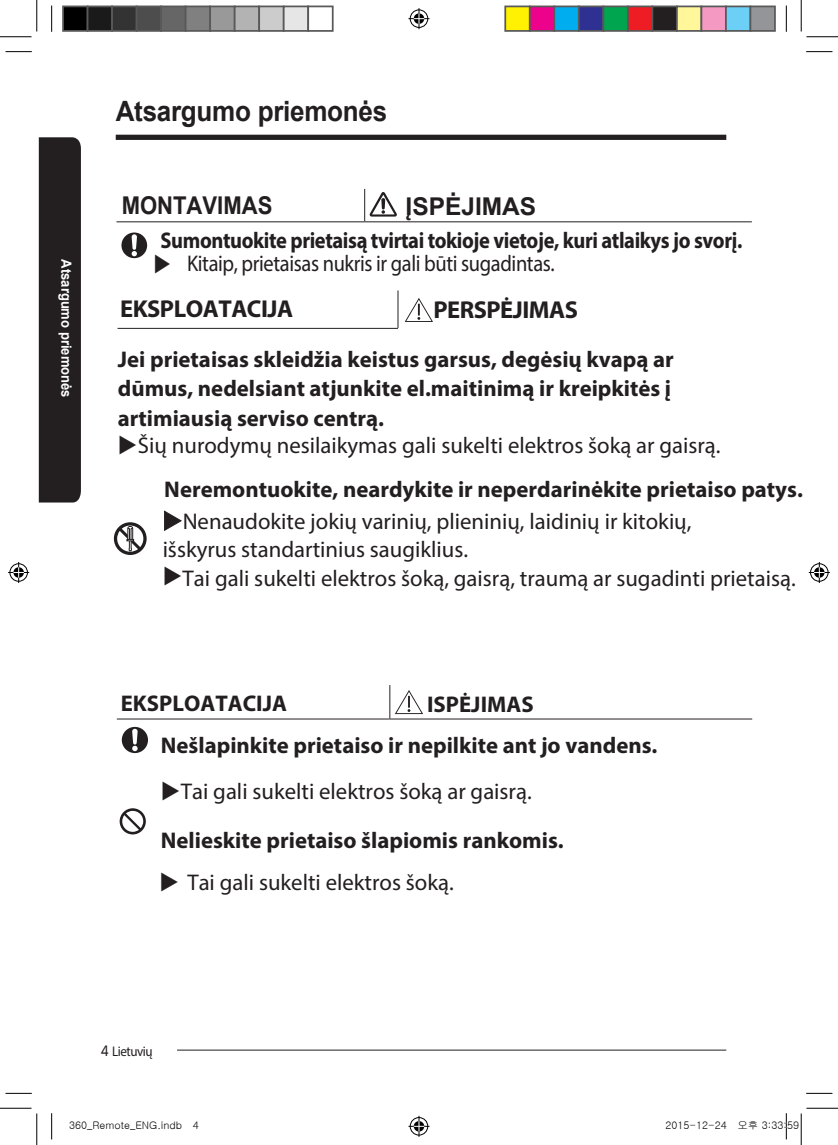
<style>
.page{position:relative;width:838px;height:1145px;background:#fff}
.page>*{position:absolute;margin:0;border:0;box-sizing:border-box;transform-origin:0 0}
.t1{font:700 28px "Arial";letter-spacing:-.01em;color:#231f20;scale:.93 1}
.t2{font:700 24.5px "Myriad Pro";letter-spacing:-.02em;color:#231f20}
.t3{font:700 24.5px "Arial";color:#231f20;scale:.9 1}
.t4{font:700 24.5px "Arial";color:#231f20}
.t5{font:700 22.75px/29.2px "Myriad Pro";color:#231f20}
.t6{font:22.75px/27.7px "Myriad Pro";color:#231f20}
.t7{font:700 22.75px "Myriad Pro";letter-spacing:-.02em;color:#231f20;scale:.9 1}
.t8{font:22.75px "Myriad Pro";letter-spacing:-.02em;color:#231f20;scale:.9 1}
.t9{font:700 14px "Arial";color:#fff;scale:.93 1}
.t10{font:14px "Myriad Pro";letter-spacing:-.03em;color:#231f20;scale:.93 1}
.t11{font:10.5px "Gulim";color:#000}
.s1{font-weight:400}
.s2{font-family:"Samsung Clan Pro News"}
</style>
<div class="page">
<svg style="left:6px;top:51px;width:26px;height:1px"></svg>
<svg style="left:806px;top:51px;width:26px;height:1px"></svg>
<svg style="left:6px;top:1093px;width:26px;height:1px"></svg>
<svg style="left:806px;top:1093px;width:26px;height:1px"></svg>
<svg style="left:51px;top:6px;width:1px;height:26px"></svg>
<svg style="left:51px;top:1113px;width:1px;height:26px"></svg>
<svg style="left:786px;top:6px;width:1px;height:26px"></svg>
<hr style="left:0;top:36px;width:32px;height:1px;background:#000">
<hr style="left:806px;top:36px;width:31px;height:1px;background:#000">
<hr style="left:0;top:1108px;width:32px;height:1px;background:#000">
<hr style="left:806px;top:1108px;width:31px;height:1px;background:#000">
<hr style="left:36px;top:0;width:1px;height:31px;background:#000">
<hr style="left:36px;top:1113px;width:1px;height:32px;background:#000">
<hr style="left:800px;top:0;width:1px;height:31px;background:#000">
<hr style="left:800px;top:1113px;width:1px;height:32px;background:#000">
<svg style="left:408px;top:8px;width:21px;height:21px"></svg>
<svg style="left:408px;top:1116px;width:21px;height:21px"></svg>
<svg style="left:8px;top:562px;width:21px;height:21px"></svg>
<svg style="left:808px;top:562px;width:21px;height:21px"></svg>
<div style="left:63px;top:6px;width:25px;height:25px;background:#000"></div>
<div style="left:62px;top:6px;width:26px;height:26px;border:2px solid #595959"></div>
<div style="left:88px;top:6px;width:24px;height:25px;background:#1a1a1a"></div>
<div style="left:87px;top:6px;width:26px;height:26px;border:2px solid #595959"></div>
<div style="left:112px;top:6px;width:25px;height:25px;background:#333"></div>
<div style="left:111px;top:6px;width:26px;height:26px;border:2px solid #595959"></div>
<div style="left:137px;top:6px;width:24px;height:25px;background:#4d4d4d"></div>
<div style="left:136px;top:6px;width:26px;height:26px;border:2px solid #595959"></div>
<div style="left:161px;top:6px;width:25px;height:25px;background:#666"></div>
<div style="left:160px;top:6px;width:26px;height:26px;border:2px solid #595959"></div>
<div style="left:186px;top:6px;width:24px;height:25px;background:#808080"></div>
<div style="left:185px;top:6px;width:26px;height:26px;border:2px solid #595959"></div>
<div style="left:210px;top:6px;width:25px;height:25px;background:#999"></div>
<div style="left:209px;top:6px;width:26px;height:26px;border:2px solid #595959"></div>
<div style="left:235px;top:6px;width:24px;height:25px;background:#b3b3b3"></div>
<div style="left:234px;top:6px;width:26px;height:26px;border:2px solid #595959"></div>
<div style="left:259px;top:6px;width:25px;height:25px;background:#ccc"></div>
<div style="left:258px;top:6px;width:26px;height:26px;border:2px solid #595959"></div>
<div style="left:284px;top:6px;width:24px;height:25px;background:#e6e6e6"></div>
<div style="left:283px;top:6px;width:26px;height:26px;border:2px solid #595959"></div>
<div style="left:307px;top:6px;width:26px;height:26px;border:2px solid #595959"></div>
<div style="left:505px;top:6px;width:24px;height:25px;background:#fff101"></div>
<div style="left:504px;top:6px;width:26px;height:26px;border:2px solid #595959"></div>
<div style="left:529px;top:6px;width:25px;height:25px;background:#ed028c"></div>
<div style="left:529px;top:6px;width:26px;height:26px;border:2px solid #595959"></div>
<div style="left:554px;top:6px;width:24px;height:25px;background:#00aeef"></div>
<div style="left:553px;top:6px;width:26px;height:26px;border:2px solid #595959"></div>
<div style="left:578px;top:6px;width:25px;height:25px;background:#2e3092"></div>
<div style="left:578px;top:6px;width:26px;height:26px;border:2px solid #595959"></div>
<div style="left:603px;top:6px;width:24px;height:25px;background:#00a54f"></div>
<div style="left:602px;top:6px;width:26px;height:26px;border:2px solid #595959"></div>
<div style="left:627px;top:6px;width:25px;height:25px;background:#ee1d23"></div>
<div style="left:627px;top:6px;width:26px;height:26px;border:2px solid #595959"></div>
<div style="left:652px;top:6px;width:24px;height:25px;background:#231f20"></div>
<div style="left:651px;top:6px;width:26px;height:26px;border:2px solid #595959"></div>
<div style="left:676px;top:6px;width:25px;height:25px;background:#fff79a"></div>
<div style="left:676px;top:6px;width:26px;height:26px;border:2px solid #595959"></div>
<div style="left:701px;top:6px;width:24px;height:25px;background:#f499c2"></div>
<div style="left:700px;top:6px;width:26px;height:26px;border:2px solid #595959"></div>
<div style="left:725px;top:6px;width:25px;height:25px;background:#6bcff6"></div>
<div style="left:725px;top:6px;width:26px;height:26px;border:2px solid #595959"></div>
<div style="left:750px;top:6px;width:24px;height:25px;background:#939598"></div>
<div style="left:749px;top:6px;width:26px;height:26px;border:2px solid #595959"></div>
<svg style="left:785px;top:1113px;width:2px;height:26px"></svg>
<hr style="left:177px;top:1050px;width:549px;height:1px;background:#231f20">
<div style="left:116px;top:135px;width:610px;height:5px;background:#231f20"></div>
<div style="left:39px;top:137px;width:42px;height:366px;background:#231f20"></div>
<hr style="left:364px;top:189px;width:1px;height:32px;background:#231f20">
<hr style="left:116px;top:221px;width:248px;height:1px;background:#231f20">
<hr style="left:364px;top:221px;width:387px;height:1px;background:#231f20">
<svg style="left:369px;top:192px;width:28px;height:25px"></svg>
<svg style="left:381px;top:198px;width:4px;height:11px"></svg>
<div style="left:121px;top:233px;width:26px;height:25px;background:#231f20;border-radius:50%"></div>
<svg style="left:132px;top:234px;width:5px;height:22px"></svg>
<hr style="left:397px;top:290px;width:1px;height:38px;background:#231f20">
<hr style="left:118px;top:328px;width:280px;height:1px;background:#231f20">
<svg style="left:404px;top:298px;width:29px;height:24px"></svg>
<svg style="left:114px;top:522px;width:33px;height:33px"></svg>
<hr style="left:389px;top:685px;width:1px;height:34px;background:#231f20">
<hr style="left:117px;top:719px;width:273px;height:1px;background:#231f20">
<hr style="left:390px;top:719px;width:362px;height:1px;background:#231f20">
<svg style="left:395px;top:690px;width:28px;height:24px"></svg>
<div style="left:122px;top:727px;width:26px;height:26px;background:#231f20;border-radius:50%"></div>
<svg style="left:132px;top:729px;width:6px;height:22px"></svg>
<svg style="left:120px;top:808px;width:26px;height:26px"></svg>
<p class="t9" style="left:76px;top:259px;width:150px;rotate:90deg">Atsargumo priemonės</p>
<p class="t1" style="left:116px;top:92px;width:293px">Atsargumo priemonės</p>
<p class="t3" style="left:122px;top:189px;width:169px">MONTAVIMAS</p>
<p class="t4" style="left:405px;top:190px;width:132px">ĮSPĖJIMAS</p>
<p class="t7" style="left:160px;top:225px;width:648px">Sumontuokite prietaisą tvirtai tokioje vietoje, kuri atlaikys jo svorį.</p>
<p class="t8" style="left:154px;top:249px;width:447px">◆ Kitaip, prietaisas nukris ir gali būti sugadintas.</p>
<p class="t2" style="left:120px;top:293px;width:175px">EKSPLOATACIJA</p>
<p class="t2" style="left:433px;top:294px;width:146px">PERSPĖJIMAS</p>
<p class="t5" style="left:118px;top:344px;width:557px;text-align:justify">Jei prietaisas skleidžia keistus garsus, degėsių kvapą ar dūmus, nedelsiant atjunkite el.maitinimą ir kreipkitės į artimiausią serviso centrą.</p>
<p class="t5" style="left:164px;top:423px;width:640px;line-height:43.2px;text-indent:-46px">◆<span class="s1">Šių nurodymų nesilaikymas gali sukelti elektros šoką ar gaisrą.<br></span>Neremontuokite, neardykite ir neperdarinėkite prietaiso patys.</p>
<p class="t6" style="left:163px;top:507px;width:530px">◆Nenaudokite jokių varinių, plieninių, laidinių ir kitokių, išskyrus standartinius saugiklius.</p>
<p class="t6" style="left:163px;top:564px;width:634px">◆Tai gali sukelti elektros šoką, gaisrą, traumą ar sugadinti prietaisą.</p>
<p class="t5" style="left:161px;top:683px;width:498px;line-height:40.9px;text-indent:266px">ISPĖJIMAS<br>Nešlapinkite prietaiso ir nepilkite ant jo vandens.</p>
<p class="t5" style="left:161px;top:767px;width:404px;line-height:48.6px">◆<span class="s1">Tai gali sukelti elektros šoką ar gaisrą.<br></span>Nelieskite prietaiso šlapiomis rankomis.</p>
<p class="t6" style="left:160px;top:868px;width:295px">◆ Tai gali sukelti elektros šoką.</p>
<p class="t5" style="left:121px;top:688px;width:168px">EKSPLOATACIJA</p>
<p class="t10" style="left:101px;top:1043px;width:58px"><span class="s2">4</span> Lietuvių</p>
<p class="t11" style="left:69px;top:1120px;width:131px">360_Remote_ENG.indb 4</p>
<p class="t11" style="left:665px;top:1120px;width:135px">2015-12-24 오후 3:33:59</p>
</div>
